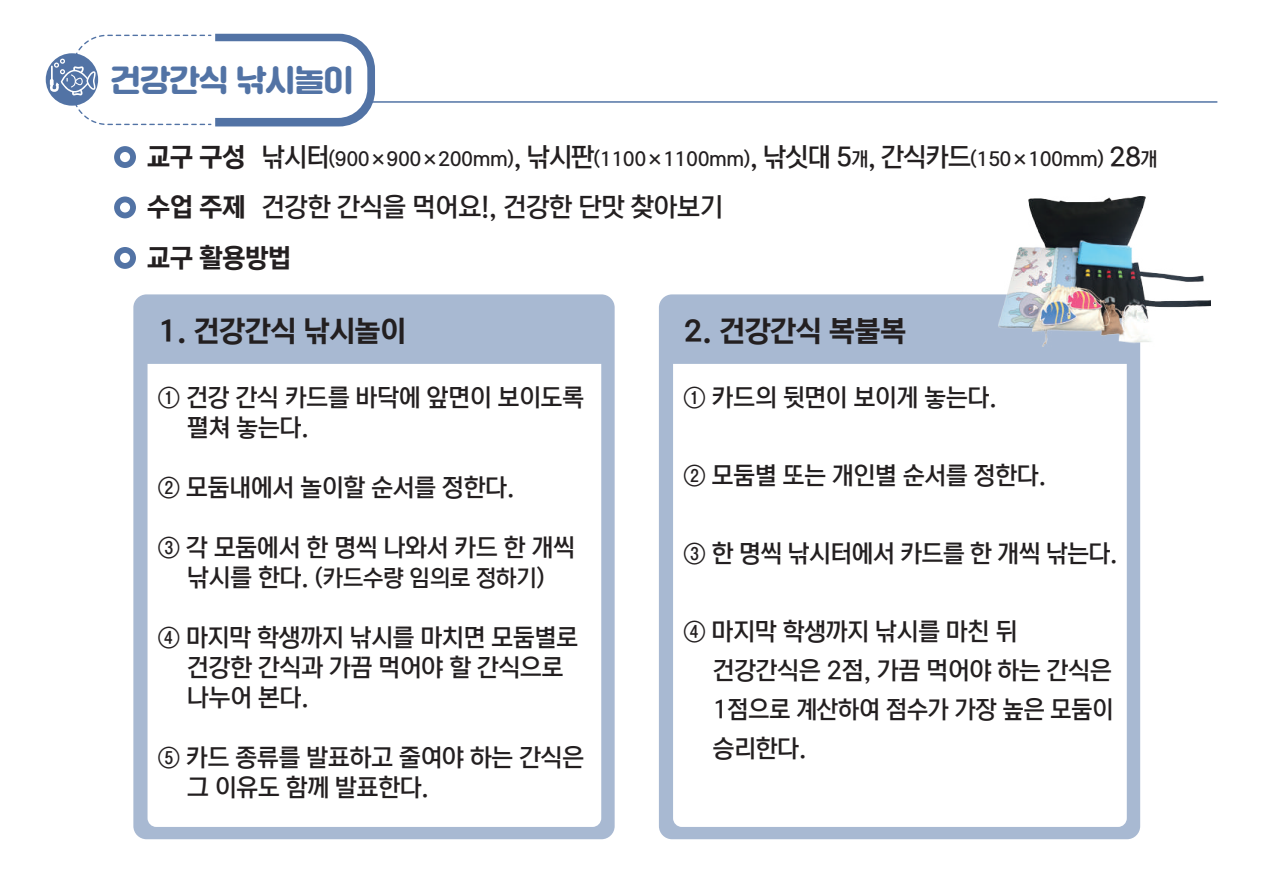
<style>
.page{position:relative;width:1263px;height:893px;background:#fff}
.page>*{position:absolute;margin:0;border:0;box-sizing:border-box;transform-origin:0 0}
.t1{font:30px "SD Gd Gulim";letter-spacing:-.025em;color:#5273a5}
.t2{font:29.25px "NEXON Lv 2 Gothic OTF Bold";color:#231f20}
.t3{font:26.25px "NEXON Lv 2 Gothic OTF Medium";color:#231f20}
.t4{font:26.25px "NEXON Lv 2 Gothic OTF Bold";color:#231f20}
.t5{font:24.75px/30px "NEXON Lv 2 Gothic OTF Medium";color:#231f20}
.t6{font:23.1px "NEXON Lv 2 Gothic OTF Medium";color:#231f20}
.t7{font:19.5px "NEXON Lv 2 Gothic OTF Medium";letter-spacing:-.025em;color:#231f20}
.s1{font-family:"NEXON Lv 2 Gothic OTF Bold";font-size:26.25px}
.s2{font-size:26.25px}
.s3{font-family:"NEXON Lv 2 Gothic OTF Bold"}
.s4{font-size:24.75px}
</style>
<div class="page">
<hr style="left:367px;top:101px;width:850px;height:2px;background:#5273a5">
<svg style="left:49px;top:34px;width:326px;height:92px"></svg>
<div style="left:114px;top:196px;width:22px;height:22px;background:#5273a5;border-radius:50%"></div>
<div style="left:120px;top:202px;width:10px;height:10px;background:#fff;border-radius:50%"></div>
<div style="left:114px;top:146px;width:22px;height:22px;background:#5273a5;border-radius:50%"></div>
<div style="left:120px;top:152px;width:10px;height:10px;background:#fff;border-radius:50%"></div>
<div style="left:114px;top:247px;width:22px;height:22px;background:#5273a5;border-radius:50%"></div>
<div style="left:120px;top:253px;width:10px;height:10px;background:#fff;border-radius:50%"></div>
<div style="left:133px;top:294px;width:482px;height:545px;background:#a8b9d2;border-radius:13px"></div>
<div style="left:148px;top:364px;width:453px;height:463px;background:#fff"></div>
<div style="left:659px;top:294px;width:481px;height:545px;background:#a8b9d2;border-radius:13px"></div>
<div style="left:673px;top:364px;width:454px;height:463px;background:#fff"></div>
<img style="left:998px;top:196px;width:212px;height:150px">
<p class="t1" style="left:111px;top:64px;width:244px">건강간식 낚시놀이</p>
<p class="t7" style="left:147px;top:149px;width:1012px"><span class="s1">교구 구성</span> <span class="s2">낚시터</span>(900×900×200mm)<span class="s2">, 낚시판</span>(1100×1100mm)<span class="s2">, 낚싯대 5</span>개<span class="s2">, 간식카드</span>(150×100mm) <span class="s2">28</span>개</p>
<p class="t3" style="left:147px;top:194px;width:577px"><span class="s3">수업 주제</span> 건강한 간식을 먹어요!, 건강한 단맛 찾아보기</p>
<p class="t4" style="left:147px;top:244px;width:146px">교구 활용방법</p>
<p class="t2" style="left:158px;top:316px;width:249px">1. 건강간식 낚시놀이</p>
<p class="t5" style="left:187px;top:383px;width:398px;text-indent:-29px">① 건강 간식 카드를 바닥에 앞면이 보이도록 펼쳐 놓는다.</p>
<p class="t5" style="left:158px;top:473px;width:358px">② 모둠내에서 놀이할 순서를 정한다.</p>
<p class="t5" style="left:158px;top:533px;width:418px">③ 각 모둠에서 한 명씩 나와서 카드 한 개씩</p>
<p class="t6" style="left:187px;top:566px;width:359px"><span class="s4">낚시를 한다.</span> (카드수량 임의로 정하기)</p>
<p class="t5" style="left:187px;top:623px;width:392px;text-indent:-29px">④ 마지막 학생까지 낚시를 마치면 모둠별로 건강한 간식과 가끔 먹어야 할 간식으로 나누어 본다.</p>
<p class="t5" style="left:187px;top:743px;width:398px;text-indent:-29px">⑤ 카드 종류를 발표하고 줄여야 하는 간식은 그 이유도 함께 발표한다.</p>
<p class="t2" style="left:684px;top:316px;width:224px">2. 건강간식 복불복</p>
<p class="t5" style="left:683px;top:383px;width:315px">① 카드의 뒷면이 보이게 놓는다.</p>
<p class="t5" style="left:683px;top:461px;width:364px">② 모둠별 또는 개인별 순서를 정한다.</p>
<p class="t5" style="left:683px;top:539px;width:436px">③ 한 명씩 낚시터에서 카드를 한 개씩 낚는다.</p>
<p class="t5" style="left:713px;top:612px;width:402px;line-height:39px;text-indent:-29px">④ 마지막 학생까지 낚시를 마친 뒤 건강간식은 2점, 가끔 먹어야 하는 간식은<br>1점으로 계산하여 점수가 가장 높은 모둠이 승리한다.</p>
</div>
